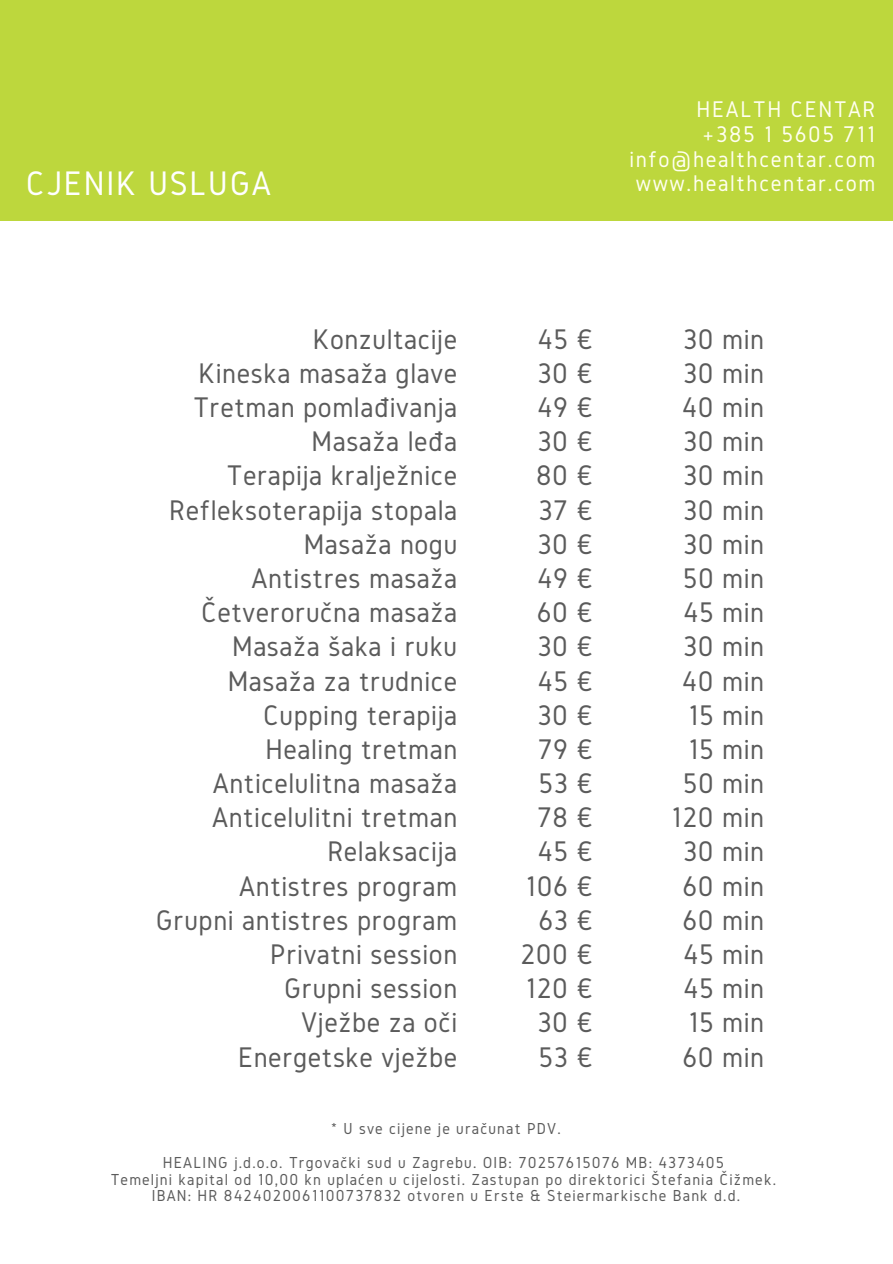
<style>
.page{position:relative;width:893px;height:1264px;background:#fff}
.page>*{position:absolute;margin:0;border:0;box-sizing:border-box;transform-origin:0 0}
.t1{font:35.4px "Gidole";letter-spacing:.05em;color:#fff}
.t2{font:29.4px "Gidole";letter-spacing:.02em;color:#5b5b5b}
.t3{font:23.55px "Gidole";letter-spacing:.07em;color:#fffff0}
.t4{font:16.5px "Gidole";letter-spacing:.07em;color:#5b5b5b}
</style>
<div class="page">
<div style="left:0;top:0;width:892px;height:220px;background:#bdd73d"></div>
<p class="t3" style="left:696px;top:96px;width:180px">HEALTH CENTAR</p>
<p class="t3" style="left:702px;top:121px;width:175px">+385 1 5605 711</p>
<p class="t3" style="left:629px;top:146px;width:247px">info@healthcentar.com</p>
<p class="t1" style="left:26px;top:164px;width:247px">CJENIK USLUGA</p>
<p class="t3" style="left:635px;top:171px;width:241px">www.healthcentar.com</p>
<p class="t2" style="left:313px;top:323px;width:146px">Konzultacije</p>
<p class="t2" style="left:198px;top:357px;width:260px">Kineska masaža glave</p>
<p class="t2" style="left:193px;top:391px;width:265px">Tretman pomlađivanja</p>
<p class="t2" style="left:311px;top:425px;width:147px">Masaža leđa</p>
<p class="t2" style="left:227px;top:459px;width:232px">Terapija kralježnice</p>
<p class="t2" style="left:169px;top:493px;width:289px">Refleksoterapija stopala</p>
<p class="t2" style="left:304px;top:528px;width:155px">Masaža nogu</p>
<p class="t2" style="left:251px;top:562px;width:207px">Antistres masaža</p>
<p class="t2" style="left:201px;top:596px;width:257px">Četveroručna masaža</p>
<p class="t2" style="left:232px;top:630px;width:226px">Masaža šaka i ruku</p>
<p class="t2" style="left:228px;top:664px;width:231px">Masaža za trudnice</p>
<p class="t2" style="left:263px;top:698px;width:195px">Cupping terapija</p>
<p class="t2" style="left:265px;top:733px;width:193px">Healing tretman</p>
<p class="t2" style="left:213px;top:767px;width:246px">Anticelulitna masaža</p>
<p class="t2" style="left:212px;top:801px;width:246px">Anticelulitni tretman</p>
<p class="t2" style="left:327px;top:835px;width:131px">Relaksacija</p>
<p class="t2" style="left:239px;top:869px;width:219px">Antistres program</p>
<p class="t2" style="left:156px;top:903px;width:303px">Grupni antistres program</p>
<p class="t2" style="left:270px;top:938px;width:188px">Privatni session</p>
<p class="t2" style="left:284px;top:972px;width:174px">Grupni session</p>
<p class="t2" style="left:301px;top:1006px;width:157px">Vježbe za oči</p>
<p class="t2" style="left:238px;top:1040px;width:220px">Energetske vježbe</p>
<p class="t2" style="left:537px;top:323px;width:58px">45 €</p>
<p class="t2" style="left:537px;top:357px;width:58px">30 €</p>
<p class="t2" style="left:537px;top:391px;width:58px">49 €</p>
<p class="t2" style="left:537px;top:425px;width:58px">30 €</p>
<p class="t2" style="left:536px;top:459px;width:59px">80 €</p>
<p class="t2" style="left:538px;top:493px;width:57px">37 €</p>
<p class="t2" style="left:537px;top:528px;width:58px">30 €</p>
<p class="t2" style="left:537px;top:562px;width:58px">49 €</p>
<p class="t2" style="left:537px;top:596px;width:58px">60 €</p>
<p class="t2" style="left:537px;top:630px;width:58px">30 €</p>
<p class="t2" style="left:537px;top:664px;width:58px">45 €</p>
<p class="t2" style="left:537px;top:698px;width:58px">30 €</p>
<p class="t2" style="left:538px;top:733px;width:57px">79 €</p>
<p class="t2" style="left:538px;top:767px;width:57px">53 €</p>
<p class="t2" style="left:537px;top:801px;width:58px">78 €</p>
<p class="t2" style="left:537px;top:835px;width:58px">45 €</p>
<p class="t2" style="left:525px;top:869px;width:69px">106 €</p>
<p class="t2" style="left:538px;top:903px;width:57px">63 €</p>
<p class="t2" style="left:520px;top:938px;width:75px">200 €</p>
<p class="t2" style="left:525px;top:972px;width:70px">120 €</p>
<p class="t2" style="left:537px;top:1006px;width:58px">30 €</p>
<p class="t2" style="left:538px;top:1040px;width:57px">53 €</p>
<p class="t2" style="left:683px;top:323px;width:82px">30 min</p>
<p class="t2" style="left:683px;top:357px;width:82px">30 min</p>
<p class="t2" style="left:682px;top:391px;width:84px">40 min</p>
<p class="t2" style="left:683px;top:425px;width:82px">30 min</p>
<p class="t2" style="left:683px;top:459px;width:82px">30 min</p>
<p class="t2" style="left:683px;top:493px;width:82px">30 min</p>
<p class="t2" style="left:683px;top:528px;width:82px">30 min</p>
<p class="t2" style="left:682px;top:562px;width:83px">50 min</p>
<p class="t2" style="left:683px;top:596px;width:82px">45 min</p>
<p class="t2" style="left:683px;top:630px;width:82px">30 min</p>
<p class="t2" style="left:682px;top:664px;width:84px">40 min</p>
<p class="t2" style="left:688px;top:698px;width:78px">15 min</p>
<p class="t2" style="left:688px;top:733px;width:78px">15 min</p>
<p class="t2" style="left:682px;top:767px;width:83px">50 min</p>
<p class="t2" style="left:671px;top:801px;width:94px">120 min</p>
<p class="t2" style="left:683px;top:835px;width:82px">30 min</p>
<p class="t2" style="left:682px;top:869px;width:83px">60 min</p>
<p class="t2" style="left:682px;top:903px;width:83px">60 min</p>
<p class="t2" style="left:683px;top:938px;width:82px">45 min</p>
<p class="t2" style="left:683px;top:972px;width:82px">45 min</p>
<p class="t2" style="left:688px;top:1006px;width:78px">15 min</p>
<p class="t2" style="left:682px;top:1040px;width:83px">60 min</p>
<p class="t4" style="left:331px;top:1119px;width:231px">* U sve cijene je uračunat PDV.</p>
<p class="t4" style="left:163px;top:1153px;width:562px">HEALING j.d.o.o. Trgovački sud u Zagrebu. OIB: 70257615076 MB: 4373405</p>
<p class="t4" style="left:111px;top:1169px;width:666px">Temeljni kapital od 10,00 kn uplaćen u cijelosti. Zastupan po direktorici Štefania Čižmek.</p>
<p class="t4" style="left:152px;top:1186px;width:590px">IBAN: HR 8424020061100737832 otvoren u Erste &amp; Steiermarkische Bank d.d.</p>
</div>
